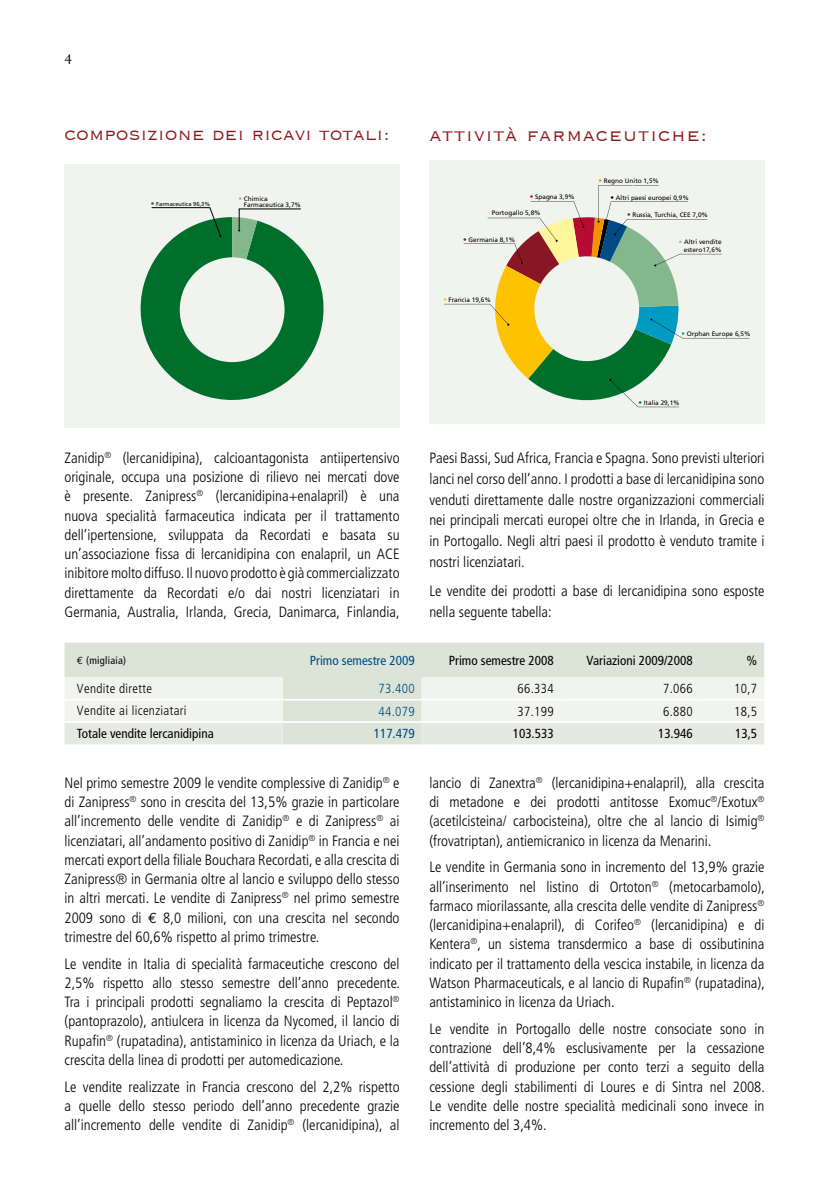
<style>
.page{position:relative;width:829px;height:1191px;background:#fff}
.page>*{position:absolute;margin:0;border:0;box-sizing:border-box;transform-origin:0 0}
.t1{font:300 21.88px "Copperplate";letter-spacing:.035em;color:#8c161b}
.t2{font:300 21px "Copperplate";color:#8c161b}
.t3{font:300 condensed 14.88px/19.2px "Frutiger";color:#000;text-align:justify}
.t4{font:condensed 13.12px "Frutiger";color:#000}
.t5{font:300 condensed 13.12px "Frutiger";letter-spacing:.025em;color:#000}
.t6{font:condensed 13.12px "Frutiger";color:#004b85}
.t7{font:300 condensed 13.12px "Frutiger";letter-spacing:.025em;color:#004b85}
.t8{font:condensed 10.5px "Frutiger";letter-spacing:.025em;color:#000}
.t9{font:6.48px/7.7px "Frutiger";color:#000;text-align:right}
.t10{font:5.77px "Frutiger";color:#000}
.s1{font-size:7.17px;color:#84b88c}
.s2{font-size:7.17px;color:#006f2c}
.s3{font-size:7.17px;color:#f29400}
.s4{font-size:7.17px;color:#b60c34}
.s5{font-size:7.17px}
.s6{color:#fff59a}
.s7{font-size:7.17px;color:#004b85}
.s8{font-size:7.17px;color:#891624}
.s9{color:#84b88c}
.s10{font-size:7.17px;color:#fdc300}
.s11{font-size:7.17px;color:#009bc2}
.s12{font-family:"Euro Mono";font-stretch:normal}
.s13{font-family:"Euro Mono";font-weight:400;font-stretch:normal}
</style>
<div class="page">
<div style="left:64px;top:165px;width:335px;height:262px;background:#f1f3ee"></div>
<svg style="left:140px;top:207px;width:183px;height:193px"></svg>
<div style="left:429px;top:161px;width:335px;height:263px;background:#f1f3ee"></div>
<svg style="left:444px;top:185px;width:305px;height:222px"></svg>
<div style="left:64px;top:642px;width:700px;height:35px;background:#dbe4d6"></div>
<svg style="left:64px;top:677px;width:700px;height:67px;background:#e9ede6"></svg>
<hr style="left:64px;top:699px;width:219px;height:1px;background:#fff">
<hr style="left:283px;top:699px;width:138px;height:1px;background:#fff">
<hr style="left:421px;top:699px;width:139px;height:1px;background:#fff">
<hr style="left:560px;top:699px;width:139px;height:1px;background:#fff">
<hr style="left:699px;top:699px;width:65px;height:1px;background:#fff">
<hr style="left:64px;top:721px;width:219px;height:2px;background:#fff">
<hr style="left:283px;top:721px;width:138px;height:2px;background:#fff">
<hr style="left:421px;top:721px;width:139px;height:2px;background:#fff">
<hr style="left:560px;top:721px;width:139px;height:2px;background:#fff">
<hr style="left:699px;top:721px;width:65px;height:2px;background:#fff">
<h2 class="t2" style="left:64px;top:121px;width:327px">composizione dei ricavi totali:</h2>
<h1 class="t1" style="left:429px;top:121px;width:279px">attività farmaceutiche:</h1>
<p class="t9" style="left:238px;top:195px;width:31px"><span class="s1">•</span> Chimica</p>
<p class="t10" style="left:151px;top:200px;width:61px"><span class="s2">•</span> Farmaceutica 96,3%</p>
<p class="t9" style="left:244px;top:201px;width:59px">Farmaceutica 3,7%</p>
<p class="t9" style="left:598px;top:177px;width:62px"><span class="s3">•</span> Regno Unito 1,5%</p>
<p class="t9" style="left:530px;top:192px;width:46px"><span class="s4">•</span> Spagna 3,9%</p>
<p class="t9" style="left:610px;top:194px;width:80px"><span class="s5">•</span> Altri paesi europei 0,9%</p>
<p class="t9" style="left:487px;top:209px;width:55px"><span class="s6">•</span> Portogallo 5,8%</p>
<p class="t9" style="left:627px;top:211px;width:82px"><span class="s7">•</span> Russia, Turchia, CEE 7,0%</p>
<p class="t9" style="left:463px;top:236px;width:54px"><span class="s8">•</span> Germania 8,1%</p>
<p class="t9" style="left:679px;top:238px;width:44px"><span class="s9">•</span> Altri vendite estero17,6%</p>
<p class="t9" style="left:443px;top:296px;width:49px"><span class="s10">•</span> Francia 19,6%</p>
<p class="t9" style="left:681px;top:329px;width:70px"><span class="s11">•</span> Orphan Europe 6,5%</p>
<p class="t9" style="left:638px;top:398px;width:43px"><span class="s2">•</span> Italia 29,1%</p>
<p class="t3" style="left:64px;top:448px;width:336px">Zanidip<sup>®</sup> (lercanidipina), calcioantagonista antiipertensivo originale, occupa una posizione di rilievo nei mercati dove è presente. Zanipress<sup>®</sup> (lercanidipina+enalapril) è una nuova specialità farmaceutica indicata per il trattamento dell’ipertensione, sviluppata da Recordati e basata su un’associazione fissa di lercanidipina con enalapril, un ACE inibitore molto diffuso. Il nuovo prodotto è già commercializzato direttamente da Recordati e/o dai nostri licenziatari in Germania, Australia, Irlanda, Grecia, Danimarca, Finlandia,</p>
<p class="t3" style="left:429px;top:447px;width:336px;line-height:20.8px">Paesi Bassi, Sud Africa, Francia e Spagna. Sono previsti ulteriori lanci nel corso dell’anno. I prodotti a base di lercanidipina sono venduti direttamente dalle nostre organizzazioni commerciali nei principali mercati europei oltre che in Irlanda, in Grecia e in Portogallo. Negli altri paesi il prodotto è venduto tramite i nostri licenziatari.</p>
<p class="t3" style="left:429px;top:580px;width:336px;line-height:20.8px">Le vendite dei prodotti a base di lercanidipina sono esposte nella seguente tabella:</p>
<p class="t8" style="left:77px;top:654px;width:51px"><span class="s12">?</span> (migliaia)</p>
<p class="t6" style="left:310px;top:652px;width:106px">Primo semestre 2009</p>
<p class="t4" style="left:448px;top:652px;width:106px">Primo semestre 2008</p>
<p class="t4" style="left:586px;top:652px;width:108px">Variazioni 2009/2008</p>
<p class="t4" style="left:746px;top:652px;width:12px">%</p>
<p class="t5" style="left:77px;top:681px;width:77px">Vendite dirette</p>
<p class="t7" style="left:378px;top:681px;width:38px">73.400</p>
<p class="t5" style="left:517px;top:681px;width:38px">66.334</p>
<p class="t5" style="left:663px;top:681px;width:31px">7.066</p>
<p class="t5" style="left:734px;top:681px;width:25px">10,7</p>
<p class="t5" style="left:77px;top:702px;width:111px">Vendite ai licenziatari</p>
<p class="t7" style="left:378px;top:704px;width:38px">44.079</p>
<p class="t5" style="left:517px;top:704px;width:38px">37.199</p>
<p class="t5" style="left:663px;top:704px;width:31px">6.880</p>
<p class="t5" style="left:734px;top:704px;width:25px">18,5</p>
<p class="t4" style="left:77px;top:726px;width:138px">Totale vendite lercanidipina</p>
<p class="t6" style="left:373px;top:726px;width:42px">117.479</p>
<p class="t4" style="left:512px;top:726px;width:42px">103.533</p>
<p class="t4" style="left:658px;top:726px;width:36px">13.946</p>
<p class="t4" style="left:735px;top:726px;width:24px">13,5</p>
<p class="t3" style="left:64px;top:773px;width:336px">Nel primo semestre 2009 le vendite complessive di Zanidip<sup>®</sup> e di Zanipress<sup>®</sup> sono in crescita del 13,5% grazie in particolare all’incremento delle vendite di Zanidip<sup>®</sup> e di Zanipress<sup>®</sup> ai licenziatari, all’andamento positivo di Zanidip<sup>®</sup> in Francia e nei mercati export della filiale Bouchara Recordati, e alla crescita di Zanipress® in Germania oltre al lancio e sviluppo dello stesso in altri mercati. Le vendite di Zanipress<sup>®</sup> nel primo semestre 2009 sono di <span class="s13">€</span> 8,0 milioni, con una crescita nel secondo trimestre del 60,6% rispetto al primo trimestre.</p>
<p class="t3" style="left:64px;top:954px;width:337px">Le vendite in Italia di specialità farmaceutiche crescono del 2,5% rispetto allo stesso semestre dell’anno precedente.<br>Tra i principali prodotti segnaliamo la crescita di Peptazol<sup>® </sup>(pantoprazolo), antiulcera in licenza da Nycomed, il lancio di Rupafin<sup>®</sup> (rupatadina), antistaminico in licenza da Uriach, e la crescita della linea di prodotti per automedicazione.</p>
<p class="t3" style="left:64px;top:1077px;width:336px">Le vendite realizzate in Francia crescono del 2,2% rispetto a quelle dello stesso periodo dell’anno precedente grazie all’incremento delle vendite di Zanidip<sup>®</sup> (lercanidipina), al</p>
<p class="t3" style="left:429px;top:773px;width:336px">lancio di Zanextra<sup>®</sup> (lercanidipina+enalapril), alla crescita di metadone e dei prodotti antitosse Exomuc<sup>®</sup>/Exotux<sup>® </sup>(acetilcisteina/ carbocisteina), oltre che al lancio di Isimig<sup>® </sup>(frovatriptan), antiemicranico in licenza da Menarini.</p>
<p class="t3" style="left:429px;top:857px;width:337px">Le vendite in Germania sono in incremento del 13,9% grazie all’inserimento nel listino di Ortoton<sup>®</sup> (metocarbamolo), farmaco miorilassante, alla crescita delle vendite di Zanipress<sup>® </sup>(lercanidipina+enalapril), di Corifeo<sup>®</sup> (lercanidipina) e di Kentera<sup>®</sup>, un sistema transdermico a base di ossibutinina indicato per il trattamento della vescica instabile, in licenza da Watson Pharmaceuticals, e al lancio di Rupafin<sup>®</sup> (rupatadina), antistaminico in licenza da Uriach.</p>
<p class="t3" style="left:429px;top:1019px;width:337px">Le vendite in Portogallo delle nostre consociate sono in contrazione dell’8,4% esclusivamente per la cessazione dell’attività di produzione per conto terzi a seguito della cessione degli stabilimenti di Loures e di Sintra nel 2008.<br>Le vendite delle nostre specialità medicinali sono invece in incremento del 3,4%.</p>
</div>
